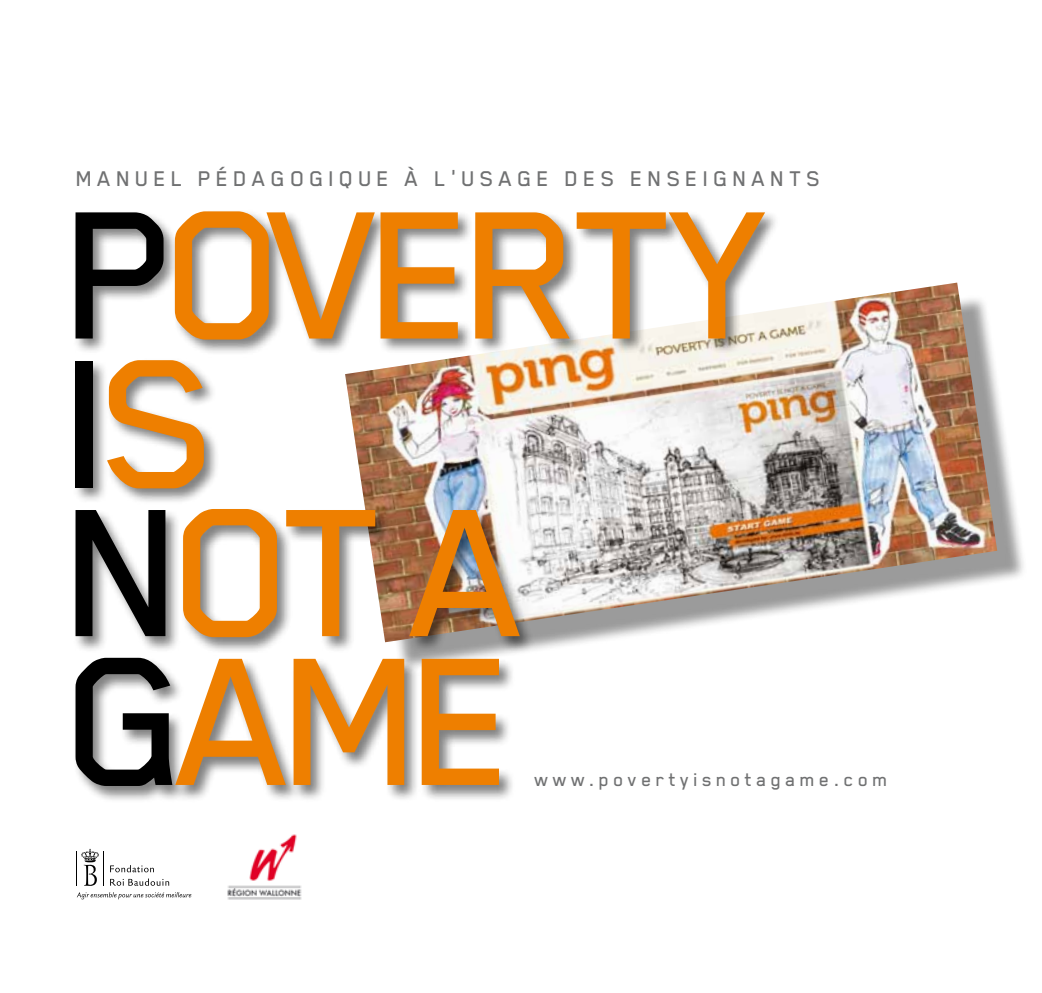
<style>
.page{position:relative;width:1042px;height:993px;background:#fff}
.page>*{position:absolute;margin:0;border:0;box-sizing:border-box;transform-origin:0 0}
.t1{font:500 210px/148.8px "Blender";letter-spacing:-.06em;color:#ee7f00}
.t2{font:500 24.5px "Blender";letter-spacing:.2em;color:#707172}
.t3{font:500 21px "Blender";letter-spacing:.2em;color:#707172}
.s1{color:#000}
</style>
<div class="page">
<div style="left:357px;top:294px;width:670px;height:378px;background:#000;opacity:.4"></div>
<img style="left:780px;top:282px;width:217px;height:360px">
<div style="left:73px;top:208px;width:707px;height:594px;background:#000;opacity:.5"></div>
<img style="left:227px;top:834px;width:75px;height:66px">
<hr style="left:103px;top:851px;width:1px;height:34px;background:#000">
<svg style="left:81px;top:848px;width:18px;height:37px"></svg>
<hr style="left:77px;top:851px;width:1px;height:34px;background:#000">
<svg style="left:110px;top:865px;width:44px;height:7px"></svg>
<svg style="left:110px;top:878px;width:59px;height:7px"></svg>
<svg style="left:77px;top:892px;width:114px;height:7px"></svg>
<p class="t2" style="left:77px;top:164px;width:746px">MANUEL PÉDAGOGIQUE À L’USAGE DES ENSEIGNANTS</p>
<p class="t1" style="left:72px;top:189px;width:708px"><span class="s1">p</span>overty<br><span class="s1">I</span>S<br><span class="s1">N</span>OT A<br><span class="s1">G</span>ame</p>
<p class="t3" style="left:535px;top:767px;width:354px">www.povertyisnotagame.com</p>
</div>
